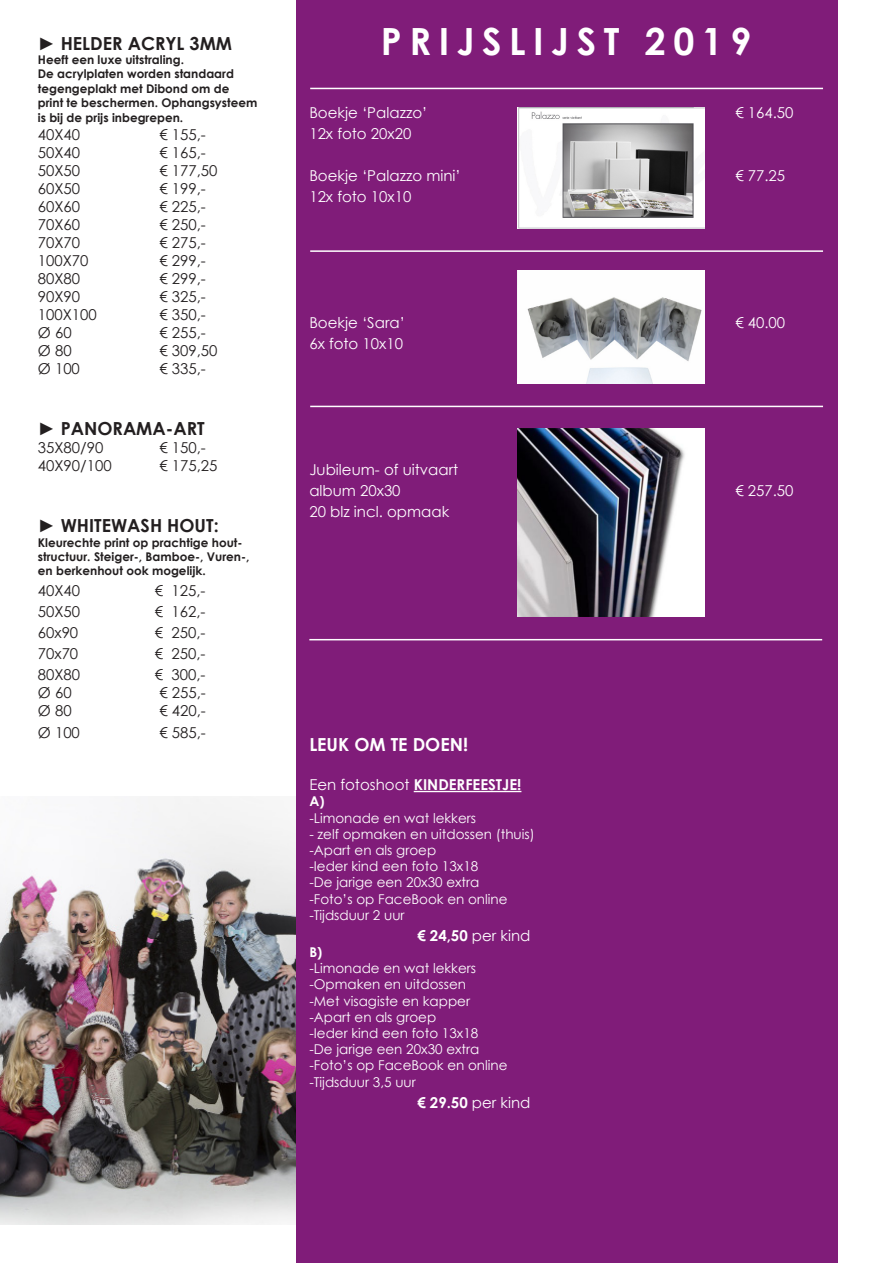
<style>
.page{position:relative;width:893px;height:1263px;background:#fff}
.page>*{position:absolute;margin:0;border:0;box-sizing:border-box;transform-origin:0 0}
.t1{font:700 37.5px "Century Gothic";letter-spacing:.2em;color:#fff}
.TITEL_linker_rij{font:700 18px "Century Gothic";color:#231f20}
.TITEL_linker_rij-2{font:700 18px "Century Gothic";color:#fff}
.prijzen_linker_rij{font:15px "Century Gothic";color:#231f20}
.t2{font:15px "Century Gothic";color:#fff}
.t3{font:700 15px "Century Gothic";color:#fff}
.t4{font:13.5px "Century Gothic";color:#fff}
.t5{font:700 13.5px "Century Gothic";color:#fff}
.t6{font:700 12px/14.4px "Century Gothic";color:#231f20}
.s1{font-weight:400}
.s2{font-weight:700}
</style>
<div class="page">
<img style="left:0;top:796px;width:296px;height:429px">
<div style="left:296px;top:0;width:542px;height:1263px;background:#801c79"></div>
<hr style="left:414px;top:791px;width:107px;height:1px;background:#fff">
<hr style="left:310px;top:88px;width:513px;height:1px;background:#fff">
<hr style="left:310px;top:406px;width:513px;height:1px;background:#fff">
<hr style="left:309px;top:639px;width:513px;height:1px;background:#fff">
<hr style="left:310px;top:250px;width:513px;height:2px;background:#fff">
<img style="left:518px;top:107px;width:187px;height:121px">
<img style="left:518px;top:428px;width:187px;height:189px">
<img style="left:518px;top:270px;width:187px;height:114px">
<p class="TITEL_linker_rij" style="left:38px;top:29px;width:196px">► HELDER ACRYL 3MM</p>
<p class="t6" style="left:38px;top:52px;width:148px">Heeft een luxe uitstraling.</p>
<p class="t6" style="left:38px;top:66px;width:198px">De acrylplaten worden standaard tegengeplakt met Dibond om de</p>
<p class="t6" style="left:38px;top:95px;width:221px">print te beschermen. Ophangsysteem is bij de prijs inbegrepen.</p>
<p class="prijzen_linker_rij" style="left:38px;top:124px;width:44px">40X40</p>
<p class="prijzen_linker_rij" style="left:159px;top:124px;width:48px">€ 155,-</p>
<p class="prijzen_linker_rij" style="left:38px;top:142px;width:44px">50X40</p>
<p class="prijzen_linker_rij" style="left:159px;top:142px;width:48px">€ 165,-</p>
<p class="prijzen_linker_rij" style="left:38px;top:160px;width:44px">50X50</p>
<p class="prijzen_linker_rij" style="left:159px;top:160px;width:60px">€ 177,50</p>
<p class="prijzen_linker_rij" style="left:38px;top:178px;width:44px">60X50</p>
<p class="prijzen_linker_rij" style="left:159px;top:178px;width:48px">€ 199,-</p>
<p class="prijzen_linker_rij" style="left:38px;top:196px;width:44px">60X60</p>
<p class="prijzen_linker_rij" style="left:159px;top:196px;width:48px">€ 225,-</p>
<p class="prijzen_linker_rij" style="left:38px;top:214px;width:44px">70X60</p>
<p class="prijzen_linker_rij" style="left:159px;top:214px;width:48px">€ 250,-</p>
<p class="prijzen_linker_rij" style="left:38px;top:232px;width:44px">70X70</p>
<p class="prijzen_linker_rij" style="left:159px;top:232px;width:48px">€ 275,-</p>
<p class="prijzen_linker_rij" style="left:38px;top:250px;width:52px">100X70</p>
<p class="prijzen_linker_rij" style="left:159px;top:250px;width:48px">€ 299,-</p>
<p class="prijzen_linker_rij" style="left:38px;top:268px;width:44px">80X80</p>
<p class="prijzen_linker_rij" style="left:159px;top:268px;width:48px">€ 299,-</p>
<p class="prijzen_linker_rij" style="left:38px;top:286px;width:44px">90X90</p>
<p class="prijzen_linker_rij" style="left:159px;top:286px;width:48px">€ 325,-</p>
<p class="prijzen_linker_rij" style="left:38px;top:304px;width:60px">100X100</p>
<p class="prijzen_linker_rij" style="left:159px;top:304px;width:48px">€ 350,-</p>
<p class="prijzen_linker_rij" style="left:38px;top:322px;width:35px">Ø 60</p>
<p class="prijzen_linker_rij" style="left:159px;top:322px;width:48px">€ 255,-</p>
<p class="prijzen_linker_rij" style="left:38px;top:340px;width:35px">Ø 80</p>
<p class="prijzen_linker_rij" style="left:159px;top:340px;width:60px">€ 309,50</p>
<p class="prijzen_linker_rij" style="left:38px;top:358px;width:44px">Ø 100</p>
<p class="prijzen_linker_rij" style="left:159px;top:358px;width:48px">€ 335,-</p>
<p class="TITEL_linker_rij" style="left:38px;top:415px;width:168px">► PANORAMA-ART</p>
<p class="prijzen_linker_rij" style="left:38px;top:437px;width:67px">35X80/90</p>
<p class="prijzen_linker_rij" style="left:159px;top:437px;width:48px">€ 150,-</p>
<p class="prijzen_linker_rij" style="left:38px;top:455px;width:75px">40X90/100</p>
<p class="prijzen_linker_rij" style="left:159px;top:455px;width:60px">€ 175,25</p>
<p class="TITEL_linker_rij" style="left:38px;top:512px;width:182px">► WHITEWASH HOUT:</p>
<p class="t6" style="left:38px;top:534px;width:206px">Kleurechte print op prachtige hout-</p>
<p class="t6" style="left:38px;top:549px;width:213px">structuur. Steiger-, Bamboe-, Vuren-, en berkenhout ook mogelijk.</p>
<p class="prijzen_linker_rij" style="left:38px;top:580px;width:44px">40X40</p>
<p class="prijzen_linker_rij" style="left:155px;top:580px;width:52px">€ 125,-</p>
<p class="prijzen_linker_rij" style="left:38px;top:601px;width:44px">50X50</p>
<p class="prijzen_linker_rij" style="left:155px;top:601px;width:52px">€ 162,-</p>
<p class="prijzen_linker_rij" style="left:38px;top:622px;width:42px">60x90</p>
<p class="prijzen_linker_rij" style="left:155px;top:622px;width:52px">€ 250,-</p>
<p class="prijzen_linker_rij" style="left:38px;top:643px;width:42px">70x70</p>
<p class="prijzen_linker_rij" style="left:155px;top:643px;width:52px">€ 250,-</p>
<p class="prijzen_linker_rij" style="left:38px;top:664px;width:44px">80X80</p>
<p class="prijzen_linker_rij" style="left:155px;top:664px;width:52px">€ 300,-</p>
<p class="prijzen_linker_rij" style="left:38px;top:682px;width:35px">Ø 60</p>
<p class="prijzen_linker_rij" style="left:159px;top:682px;width:48px">€ 255,-</p>
<p class="prijzen_linker_rij" style="left:38px;top:700px;width:35px">Ø 80</p>
<p class="prijzen_linker_rij" style="left:159px;top:700px;width:48px">€ 420,-</p>
<p class="prijzen_linker_rij" style="left:38px;top:722px;width:44px">Ø 100</p>
<p class="prijzen_linker_rij" style="left:159px;top:722px;width:48px">€ 585,-</p>
<p class="t1" style="left:381px;top:13px;width:372px">PRIJSLIJST 2019</p>
<p class="t2" style="left:309px;top:102px;width:120px">Boekje ‘Palazzo’</p>
<p class="t2" style="left:735px;top:102px;width:60px">€ 164.50</p>
<p class="t2" style="left:309px;top:123px;width:104px">12x foto 20x20</p>
<p class="t2" style="left:309px;top:165px;width:153px">Boekje ‘Palazzo mini’</p>
<p class="t2" style="left:735px;top:165px;width:51px">€ 77.25</p>
<p class="t2" style="left:309px;top:186px;width:104px">12x foto 10x10</p>
<p class="t2" style="left:309px;top:312px;width:97px">Boekje ‘Sara’</p>
<p class="t2" style="left:735px;top:312px;width:51px">€ 40.00</p>
<p class="t2" style="left:309px;top:333px;width:95px">6x foto 10x10</p>
<p class="t2" style="left:309px;top:459px;width:150px">Jubileum- of uitvaart</p>
<p class="t2" style="left:309px;top:480px;width:93px">album 20x30</p>
<p class="t2" style="left:735px;top:480px;width:60px">€ 257.50</p>
<p class="t2" style="left:309px;top:501px;width:141px">20 blz incl. opmaak</p>
<p class="TITEL_linker_rij-2" style="left:309px;top:730px;width:160px">LEUK OM TE DOEN!</p>
<p class="t3" style="left:309px;top:773px;width:214px"><span class="s1">Een fotoshoot</span> KINDERFEESTJE!</p>
<p class="t5" style="left:309px;top:791px;width:17px">A)</p>
<p class="t4" style="left:309px;top:808px;width:168px">-Limonade en wat lekkers</p>
<p class="t4" style="left:309px;top:824px;width:227px">- zelf opmaken en uitdossen (thuis)</p>
<p class="t4" style="left:309px;top:841px;width:128px">-Apart en als groep</p>
<p class="t4" style="left:309px;top:857px;width:170px">-Ieder kind een foto 13x18</p>
<p class="t4" style="left:309px;top:873px;width:172px">-De jarige een 20x30 extra</p>
<p class="t4" style="left:309px;top:889px;width:200px">-Foto’s op FaceBook en online</p>
<p class="t4" style="left:309px;top:905px;width:97px">-Tijdsduur 2 uur</p>
<p class="t2" style="left:417px;top:925px;width:115px"><span class="s2">€ 24,50</span> per kind</p>
<p class="t5" style="left:309px;top:942px;width:14px">B)</p>
<p class="t4" style="left:309px;top:959px;width:168px">-Limonade en wat lekkers</p>
<p class="t4" style="left:309px;top:975px;width:158px">-Opmaken en uitdossen</p>
<p class="t4" style="left:309px;top:991px;width:162px">-Met visagiste en kapper</p>
<p class="t4" style="left:309px;top:1007px;width:128px">-Apart en als groep</p>
<p class="t4" style="left:309px;top:1024px;width:170px">-Ieder kind een foto 13x18</p>
<p class="t4" style="left:309px;top:1040px;width:172px">-De jarige een 20x30 extra</p>
<p class="t4" style="left:309px;top:1056px;width:200px">-Foto’s op FaceBook en online</p>
<p class="t4" style="left:309px;top:1072px;width:108px">-Tijdsduur 3,5 uur</p>
<p class="t2" style="left:417px;top:1092px;width:115px"><span class="s2">€ 29.50</span> per kind</p>
</div>
